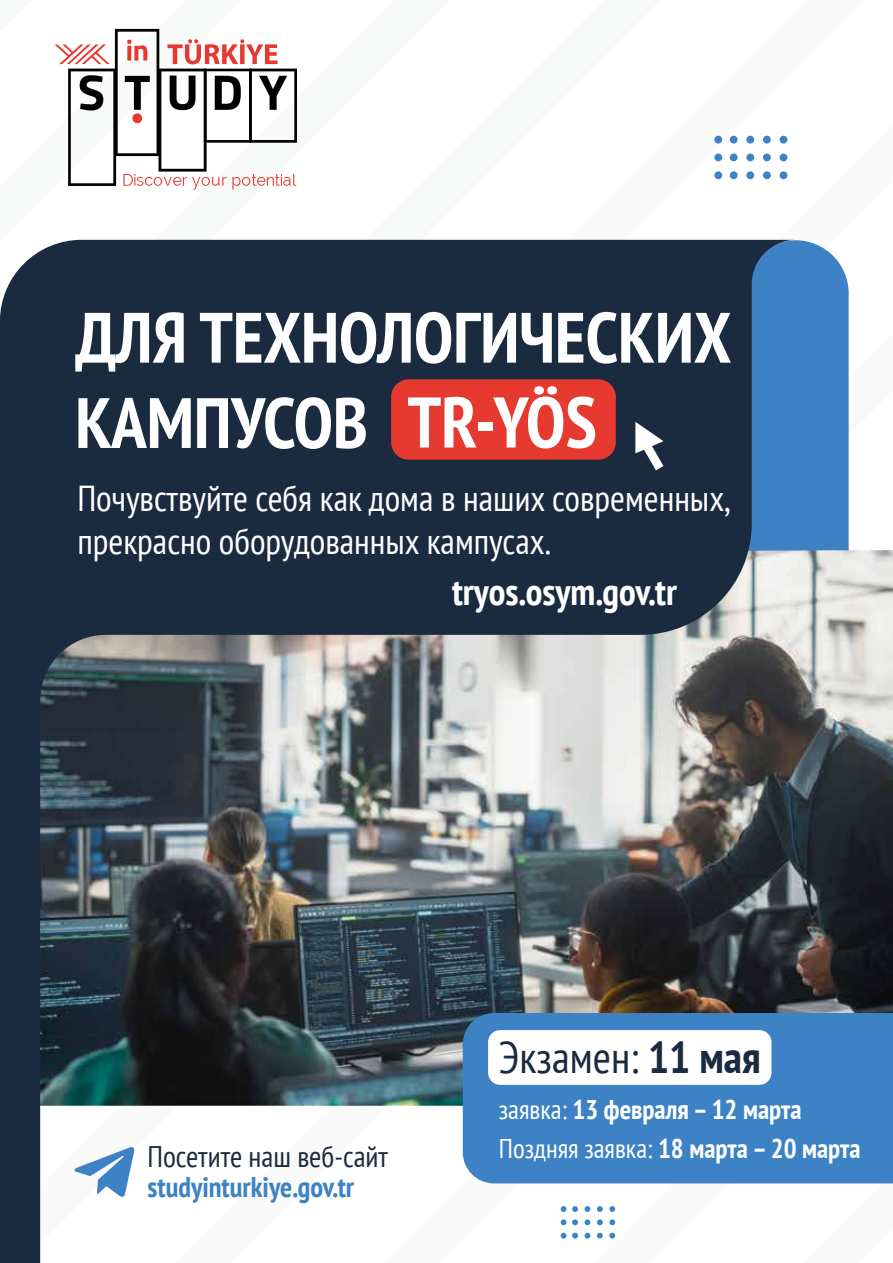
<style>
.page{position:relative;width:893px;height:1263px;background:#fff}
.page>*{position:absolute;margin:0;border:0;box-sizing:border-box;transform-origin:0 0}
.t1{font:700 condensed 71.1px/85.3px "PT Sans";color:#fff}
.t2{font:condensed 44.25px "PT Sans";color:#1b2b3f}
.t3{font:700 condensed 37.5px "PT Sans";color:#fff}
.t4{font:condensed 36px/43.2px "PT Sans";color:#fff}
.t5{font:condensed 29.7px "PT Sans";color:#1b2b3f}
.t6{font:700 condensed 28.5px "PT Sans";color:#3c82c4}
.t7{font:700 condensed 27px/38.5px "PT Sans";color:#fff}
.s1{font-size:71.4px}
.s2{font-weight:700}
.s3{font-weight:400}
</style>
<div class="page">
<div style="left:796px;top:240px;width:53px;height:310px;background:#3c82c4"></div>
<img style="left:796px;top:550px;width:97px;height:463px">
<img style="left:0;top:240px;width:796px;height:1023px">
<div style="left:730px;top:136px;width:8px;height:8px;background:#3c82c4;border-radius:50%"></div>
<div style="left:730px;top:154px;width:8px;height:7px;background:#3c82c4;border-radius:50%"></div>
<div style="left:730px;top:171px;width:8px;height:8px;background:#3c82c4;border-radius:50%"></div>
<div style="left:714px;top:136px;width:8px;height:8px;background:#3c82c4;border-radius:50%"></div>
<div style="left:714px;top:154px;width:8px;height:7px;background:#3c82c4;border-radius:50%"></div>
<div style="left:714px;top:171px;width:8px;height:8px;background:#3c82c4;border-radius:50%"></div>
<div style="left:746px;top:136px;width:8px;height:8px;background:#3c82c4;border-radius:50%"></div>
<div style="left:746px;top:154px;width:8px;height:7px;background:#3c82c4;border-radius:50%"></div>
<div style="left:746px;top:171px;width:8px;height:8px;background:#3c82c4;border-radius:50%"></div>
<div style="left:763px;top:136px;width:8px;height:8px;background:#3c82c4;border-radius:50%"></div>
<div style="left:763px;top:154px;width:8px;height:7px;background:#3c82c4;border-radius:50%"></div>
<div style="left:763px;top:171px;width:8px;height:8px;background:#3c82c4;border-radius:50%"></div>
<div style="left:780px;top:136px;width:7px;height:8px;background:#3c82c4;border-radius:50%"></div>
<div style="left:780px;top:154px;width:7px;height:7px;background:#3c82c4;border-radius:50%"></div>
<div style="left:780px;top:171px;width:7px;height:8px;background:#3c82c4;border-radius:50%"></div>
<svg style="left:55px;top:28px;width:242px;height:162px"></svg>
<svg style="left:74px;top:1146px;width:61px;height:51px"></svg>
<div style="left:391px;top:379px;width:225px;height:81px;background:#e6392f;border-radius:18px"></div>
<svg style="left:635px;top:422px;width:28px;height:48px"></svg>
<svg style="left:572px;top:1206px;width:6px;height:6px"></svg>
<svg style="left:572px;top:1219px;width:6px;height:6px"></svg>
<svg style="left:572px;top:1233px;width:6px;height:5px"></svg>
<svg style="left:561px;top:1206px;width:5px;height:6px"></svg>
<svg style="left:561px;top:1219px;width:5px;height:6px"></svg>
<svg style="left:561px;top:1233px;width:5px;height:5px"></svg>
<svg style="left:585px;top:1206px;width:5px;height:6px"></svg>
<svg style="left:585px;top:1219px;width:5px;height:6px"></svg>
<svg style="left:585px;top:1233px;width:5px;height:5px"></svg>
<svg style="left:597px;top:1206px;width:6px;height:6px"></svg>
<svg style="left:597px;top:1219px;width:6px;height:6px"></svg>
<svg style="left:597px;top:1233px;width:6px;height:5px"></svg>
<svg style="left:609px;top:1206px;width:6px;height:6px"></svg>
<svg style="left:609px;top:1219px;width:6px;height:6px"></svg>
<svg style="left:609px;top:1233px;width:6px;height:5px"></svg>
<div style="left:463px;top:1013px;width:430px;height:170px;background:#3c82c4"></div>
<div style="left:488px;top:1030px;width:283px;height:55px;background:#fff;border-radius:12px"></div>
<h1 class="t1" style="left:75px;top:294px;width:658px">ДЛЯ ТЕХНОЛОГИЧЕСКИХ<br>КАМПУСОВ <span class="s1">TR-YÖS</span></h1>
<p class="t4" style="left:77px;top:476px;width:654px">Почувствуйте себя как дома в наших современных, прекрасно оборудованных кампусах.</p>
<p class="t3" style="left:452px;top:567px;width:226px">tryos.osym.gov.tr</p>
<p class="t5" style="left:147px;top:1137px;width:242px">Посетите наш веб-сайт</p>
<p class="t6" style="left:147px;top:1168px;width:208px">studyinturkiye.gov.tr</p>
<p class="t2" style="left:499px;top:1029px;width:263px">Экзамен: <span class="s2">11 мая</span></p>
<p class="t7" style="left:499px;top:1090px;width:363px"><span class="s3">заявка:</span> 13 февраля – 12 марта<br><span class="s3">Поздняя заявка:</span> 18 марта – 20 марта</p>
</div>
